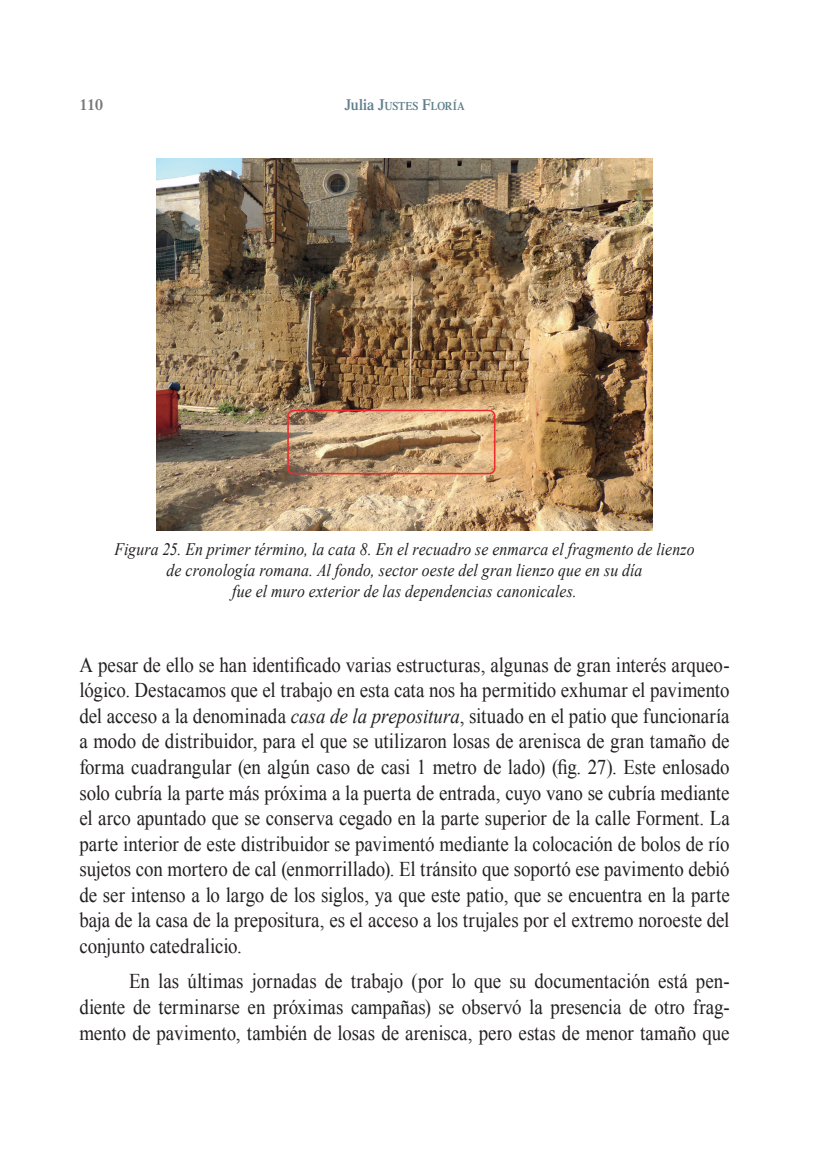
<style>
.page{position:relative;width:834px;height:1166px;background:#fff}
.page>*{position:absolute;margin:0;border:0;box-sizing:border-box;transform-origin:0 0}
.t1{font:21px/25.6px "Times New Roman";letter-spacing:-.005em;color:#231f20;text-align:justify;scale:.9 1}
.t2{font:italic 17.5px/21px "Times New Roman";letter-spacing:.005em;color:#231f20;text-align:center;scale:.9 1}
.t3{font:600 15.75px "Times LT Std";color:#76787b}
.t4{font:600 11.9px "Times LT Std";letter-spacing:.005em;color:#607e8b;scale:.9 1}
.s1{font-size:15.75px}
.s2{font-style:italic}
</style>
<div class="page">
<img style="left:156px;top:159px;width:496px;height:372px">
<p class="t3" style="left:79px;top:95px;width:25px">110</p>
<p class="t4" style="left:344px;top:99px;width:135px"><span class="s1">Julia</span> <span class="s1">J</span>USTES <span class="s1">F</span>LORÍA</p>
<p class="t2" style="left:114px;top:539px;width:646px">Figura 25. En primer término, la cata 8. En el recuadro se enmarca el fragmento de lienzo de cronología romana. Al fondo, sector oeste del gran lienzo que en su día<br>fue el muro exterior de las dependencias canonicales.</p>
<p class="t1" style="left:79px;top:651px;width:724px">A pesar de ello se han identificado varias estructuras, algunas de gran interés arqueo&shy;lógico. Destacamos que el trabajo en esta cata nos ha permitido exhumar el pavimento del acceso a la denominada <span class="s2">casa de la prepositura</span>, situado en el patio que funcionaría a modo de distribuidor, para el que se utilizaron losas de arenisca de gran tamaño de forma cuadrangular (en algún caso de casi 1 metro de lado) (fig. 27). Este enlosado solo cubría la parte más próxima a la puerta de entrada, cuyo vano se cubría mediante el arco apuntado que se conserva cegado en la parte superior de la calle Forment. La parte interior de este distribuidor se pavimentó mediante la colocación de bolos de río sujetos con mortero de cal (enmorrillado). El tránsito que soportó ese pavimento debió de ser intenso a lo largo de los siglos, ya que este patio, que se encuentra en la parte baja de la casa de la prepositura, es el acceso a los trujales por el extremo noroeste del conjunto catedralicio.</p>
<p class="t1" style="left:79px;top:968px;width:724px;text-indent:50px">En las últimas jornadas de trabajo (por lo que su documentación está pen&shy;diente de terminarse en próximas campañas) se observó la presencia de otro frag&shy;mento de pavimento, también de losas de arenisca, pero estas de menor tamaño que</p>
</div>
